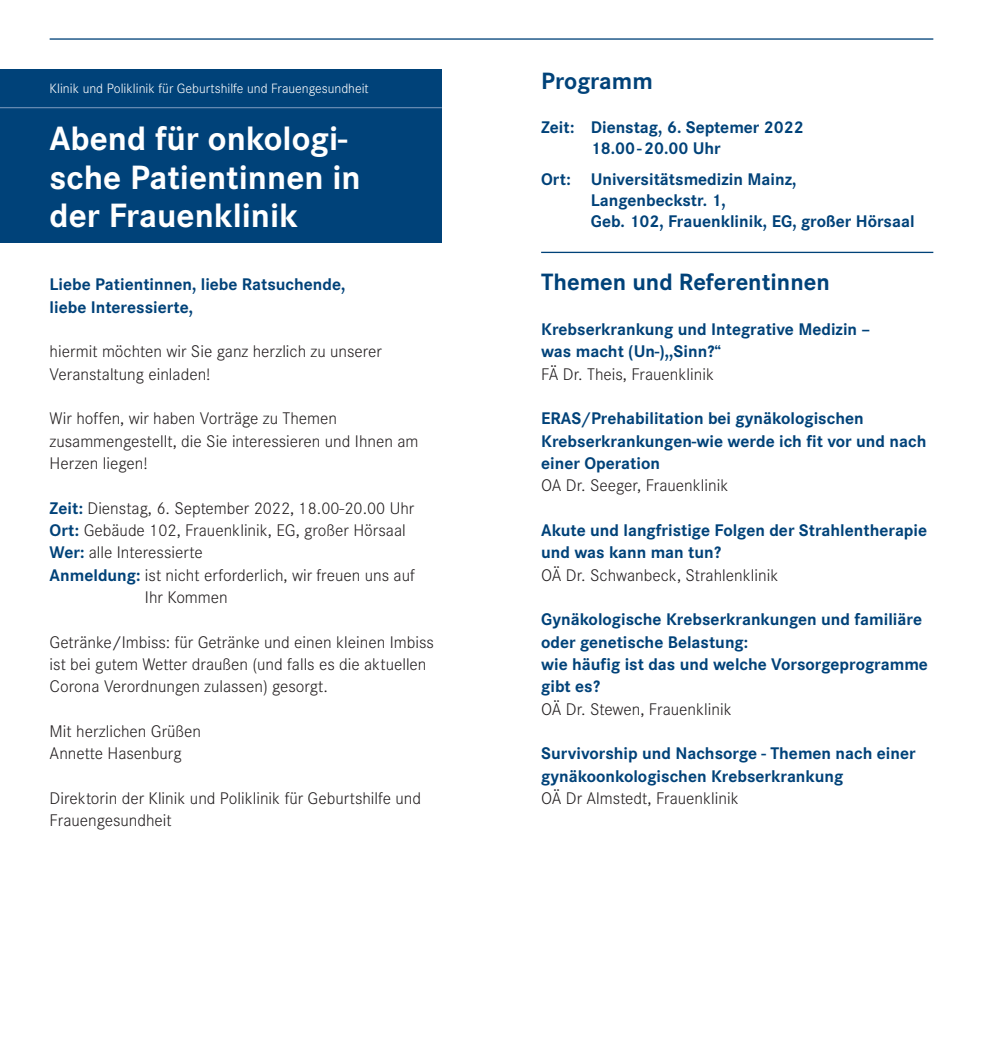
<style>
.page{position:relative;width:983px;height:1042px;background:#fff}
.page>*{position:absolute;margin:0;border:0;box-sizing:border-box;transform-origin:0 0}
.t1{font:700 35px/38.5px "Corporate S";color:#fff}
.t2{font:700 24.5px "Corporate S";color:#004279}
.t3{font:300 17.5px/22.4px "Corporate S";color:#231f20}
.t4{font:700 17.5px/22.4px "Corporate S";color:#004279}
.t5{font:300 14px "Corporate S";color:#fff}
.s1{font-weight:700;color:#004279}
</style>
<div class="page">
<hr style="left:50px;top:38px;width:883px;height:2px;background:#004279">
<div style="left:0;top:69px;width:441px;height:174px;background:#004279"></div>
<hr style="left:0;top:107px;width:441px;height:1px;background:#6388b0">
<hr style="left:541px;top:252px;width:392px;height:1px;background:#004279">
<p class="t5" style="left:50px;top:81px;width:320px">Klinik und Poliklinik für Geburtshilfe und Frauengesundheit</p>
<h1 class="t1" style="left:50px;top:120px;width:312px">Abend für onkologi&shy;sche Patientinnen in der Frauenklinik</h1>
<p class="t4" style="left:50px;top:274px;width:297px">Liebe Patientinnen, liebe Ratsuchende, liebe Interessierte,</p>
<p class="t3" style="left:50px;top:340px;width:334px">hiermit möchten wir Sie ganz herzlich zu unserer<br>Veranstaltung einladen!</p>
<p class="t3" style="left:50px;top:407px;width:370px">Wir hoffen, wir haben Vorträge zu Themen zusammengestellt, die Sie interessieren und Ihnen am<br>Herzen liegen!</p>
<p class="t3" style="left:50px;top:497px;width:366px"><span class="s1">Zeit:</span> Dienstag, 6. September 2022, 18.00-20.00 Uhr</p>
<p class="t3" style="left:50px;top:519px;width:357px"><span class="s1">Ort:</span> Gebäude 102, Frauenklinik, EG, großer Hörsaal</p>
<p class="t3" style="left:50px;top:541px;width:154px"><span class="s1">Wer:</span> alle Interessierte</p>
<p class="t3" style="left:50px;top:564px;width:366px"><span class="s1">Anmeldung:</span> ist nicht erforderlich, wir freuen uns auf</p>
<p class="t3" style="left:145px;top:586px;width:84px">Ihr Kommen</p>
<p class="t3" style="left:50px;top:631px;width:385px">Getränke/Imbiss: für Getränke und einen kleinen Imbiss ist bei gutem Wetter draußen (und falls es die aktuellen<br>Corona Verordnungen zulassen) gesorgt.</p>
<p class="t3" style="left:50px;top:720px;width:153px">Mit herzlichen Grüßen<br>Annette Hasenburg</p>
<p class="t3" style="left:50px;top:787px;width:373px">Direktorin der Klinik und Poliklinik für Geburtshilfe und<br>Frauengesundheit</p>
<h2 class="t2" style="left:541px;top:67px;width:113px">Programm</h2>
<p class="t4" style="left:590px;top:117px;width:214px;line-height:21px;text-indent:-50px">Zeit: Dienstag, 6. Septemer 2022<br>18.00-20.00 Uhr</p>
<p class="t4" style="left:590px;top:169px;width:325px;line-height:21px;text-indent:-50px">Ort: Universitätsmedizin Mainz,<br>Langenbeckstr. 1,<br>Geb. 102, Frauenklinik, EG, großer Hörsaal</p>
<h2 class="t2" style="left:541px;top:268px;width:290px">Themen und Referentinnen</h2>
<p class="t4" style="left:541px;top:318px;width:330px">Krebserkrankung und Integrative Medizin – was macht (Un-),,Sinn?“</p>
<p class="t3" style="left:541px;top:363px;width:174px">FÄ Dr. Theis, Frauenklinik</p>
<p class="t4" style="left:541px;top:408px;width:386px">ERAS/Prehabilitation bei gynäkologischen<br>Krebserkrankungen-wie werde ich fit vor und nach einer Operation</p>
<p class="t3" style="left:541px;top:474px;width:189px">OA Dr. Seeger, Frauenklinik</p>
<p class="t4" style="left:541px;top:519px;width:387px">Akute und langfristige Folgen der Strahlentherapie und was kann man tun?</p>
<p class="t3" style="left:541px;top:564px;width:239px">OÄ Dr. Schwanbeck, Strahlenklinik</p>
<p class="t4" style="left:541px;top:609px;width:388px">Gynäkologische Krebserkrankungen und familiäre oder genetische Belastung:<br>wie häufig ist das und welche Vorsorgeprogramme gibt es?</p>
<p class="t3" style="left:541px;top:698px;width:192px">OÄ Dr. Stewen, Frauenklinik</p>
<p class="t4" style="left:541px;top:743px;width:376px">Survivorship und Nachsorge - Themen nach einer gynäkoonkologischen Krebserkrankung</p>
<p class="t3" style="left:541px;top:787px;width:199px">OÄ Dr Almstedt, Frauenklinik</p>
</div>
